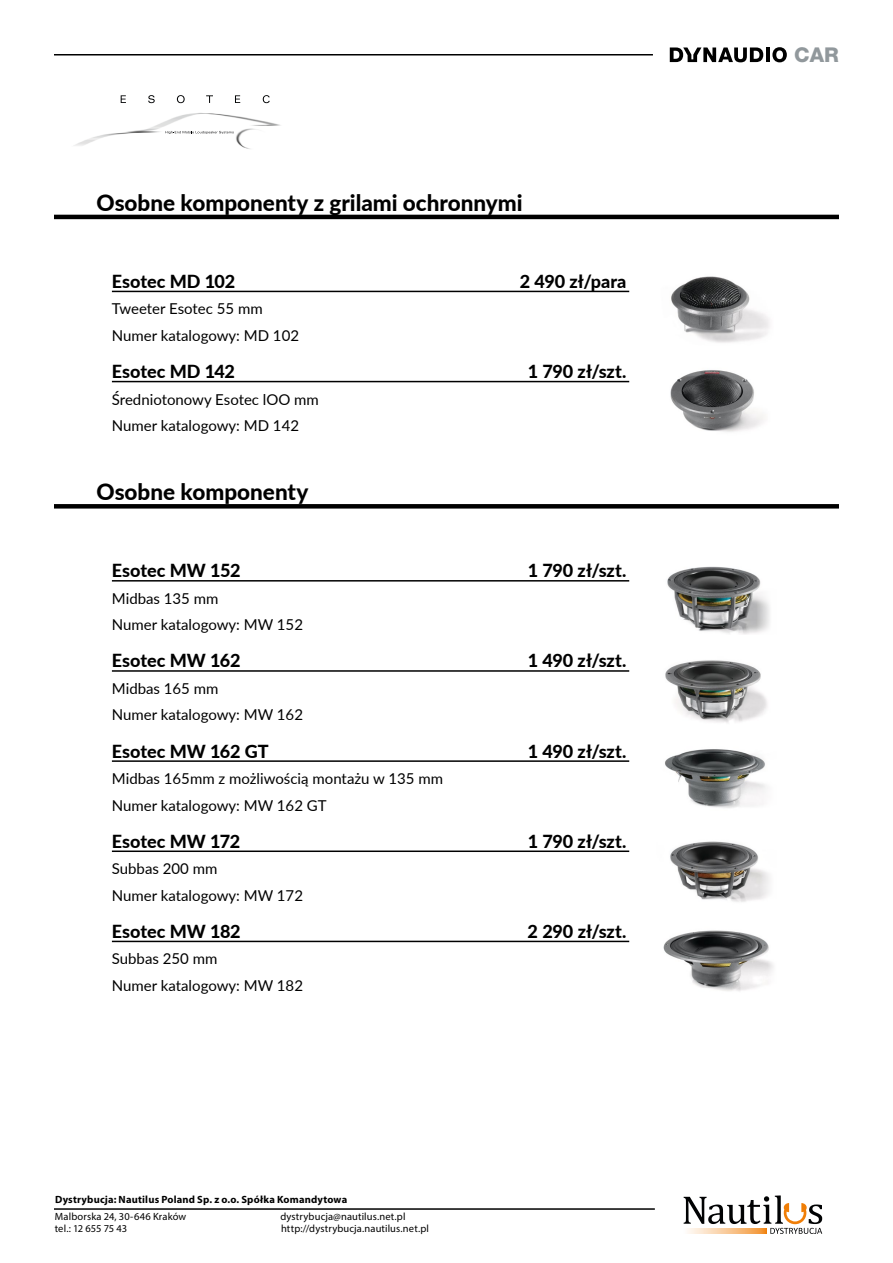
<style>
.page{position:relative;width:893px;height:1263px;background:#fff}
.page>*{position:absolute;margin:0;border:0;box-sizing:border-box;transform-origin:0 0}
.t1{font:800 22.5px "Lato";color:#000}
.t2{font:800 20.4px "Helvetica Neue LT Std";color:#91989c}
.t3{font:800 18px "Lato";letter-spacing:-.005em;color:#000}
.t4{font:15px/26.5px "Lato";color:#000}
.t5{font:10.5px/12.6px "Myriad Pro";letter-spacing:.01em;color:#000}
.t6{font:700 10.5px "Myriad Pro";letter-spacing:.02em;color:#000}
</style>
<div class="page">
<svg style="left:684px;top:1195px;width:138px;height:39px"></svg>
<svg style="left:684px;top:1228px;width:83px;height:5px"></svg>
<hr style="left:54px;top:1208px;width:601px;height:2px;background:#000">
<hr style="left:54px;top:54px;width:599px;height:2px;background:#000">
<hr style="left:766px;top:47px;width:4px;height:15px;background:#000">
<svg style="left:772px;top:47px;width:15px;height:15px"></svg>
<svg style="left:670px;top:47px;width:93px;height:15px"></svg>
<img style="left:671px;top:276px;width:99px;height:67px">
<img style="left:667px;top:566px;width:103px;height:68px">
<img style="left:665px;top:749px;width:101px;height:59px">
<img style="left:670px;top:370px;width:94px;height:62px">
<img style="left:665px;top:660px;width:102px;height:63px">
<img style="left:670px;top:841px;width:100px;height:61px">
<img style="left:663px;top:930px;width:111px;height:61px">
<img style="left:74px;top:95px;width:207px;height:54px">
<svg style="left:121px;top:95px;width:5px;height:8px"></svg>
<svg style="left:148px;top:95px;width:7px;height:8px"></svg>
<svg style="left:177px;top:95px;width:8px;height:8px"></svg>
<svg style="left:206px;top:95px;width:7px;height:8px"></svg>
<svg style="left:235px;top:95px;width:5px;height:8px"></svg>
<svg style="left:263px;top:95px;width:7px;height:8px"></svg>
<svg style="left:165px;top:131px;width:69px;height:3px"></svg>
<hr style="left:54px;top:215px;width:785px;height:4px;background:#000">
<div style="left:54px;top:504px;width:785px;height:5px;background:#000"></div>
<hr style="left:112px;top:291px;width:517px;height:1px;background:#000">
<hr style="left:112px;top:580px;width:517px;height:1px;background:#000">
<hr style="left:112px;top:760px;width:517px;height:2px;background:#000">
<hr style="left:112px;top:381px;width:517px;height:1px;background:#000">
<hr style="left:112px;top:670px;width:517px;height:2px;background:#000">
<hr style="left:112px;top:850px;width:517px;height:2px;background:#000">
<hr style="left:112px;top:941px;width:517px;height:1px;background:#000">
<h1 class="t1" style="left:97px;top:186px;width:428px">Osobne komponenty z grilami ochronnymi</h1>
<p class="t3" style="left:112px;top:268px;width:125px">Esotec MD 102</p>
<p class="t3" style="left:520px;top:268px;width:108px">2 490 zł/para</p>
<p class="t4" style="left:112px;top:295px;width:189px">Tweeter Esotec 55 mm<br>Numer katalogowy: MD 102</p>
<p class="t3" style="left:112px;top:358px;width:125px">Esotec MD 142</p>
<p class="t3" style="left:528px;top:358px;width:100px">1 790 zł/szt.</p>
<p class="t4" style="left:112px;top:385px;width:208px">Średniotonowy Esotec lOO mm<br>Numer katalogowy: MD 142</p>
<h1 class="t1" style="left:97px;top:475px;width:213px">Osobne komponenty</h1>
<p class="t3" style="left:112px;top:557px;width:130px">Esotec MW 152</p>
<p class="t3" style="left:528px;top:557px;width:100px">1 790 zł/szt.</p>
<p class="t4" style="left:112px;top:584px;width:193px">Midbas 135 mm<br>Numer katalogowy: MW 152</p>
<p class="t3" style="left:112px;top:647px;width:130px">Esotec MW 162</p>
<p class="t3" style="left:528px;top:647px;width:100px">1 490 zł/szt.</p>
<p class="t4" style="left:112px;top:675px;width:193px">Midbas 165 mm<br>Numer katalogowy: MW 162</p>
<p class="t3" style="left:112px;top:738px;width:158px">Esotec MW 162 GT</p>
<p class="t3" style="left:528px;top:738px;width:100px">1 490 zł/szt.</p>
<p class="t4" style="left:112px;top:765px;width:333px">Midbas 165mm z możliwością montażu w 135 mm<br>Numer katalogowy: MW 162 GT</p>
<p class="t3" style="left:112px;top:828px;width:130px">Esotec MW 172</p>
<p class="t3" style="left:528px;top:828px;width:100px">1 790 zł/szt.</p>
<p class="t4" style="left:112px;top:855px;width:193px">Subbas 200 mm<br>Numer katalogowy: MW 172</p>
<p class="t3" style="left:112px;top:918px;width:130px">Esotec MW 182</p>
<p class="t3" style="left:528px;top:918px;width:100px">2 290 zł/szt.</p>
<p class="t4" style="left:112px;top:945px;width:193px">Subbas 250 mm<br>Numer katalogowy: MW 182</p>
<p class="t6" style="left:55px;top:1192px;width:294px">Dystrybucja: Nautilus Poland Sp. z o.o. Spółka Komandytowa</p>
<p class="t5" style="left:55px;top:1209px;width:133px">Malborska 24, 30-646 Kraków tel.: 12 655 75 43</p>
<p class="t5" style="left:280px;top:1209px;width:150px">dystrybucja@nautilus.net.pl http://dystrybucja.nautilus.net.pl</p>
<h2 class="t2" style="left:794px;top:43px;width:46px">CAR</h2>
</div>
